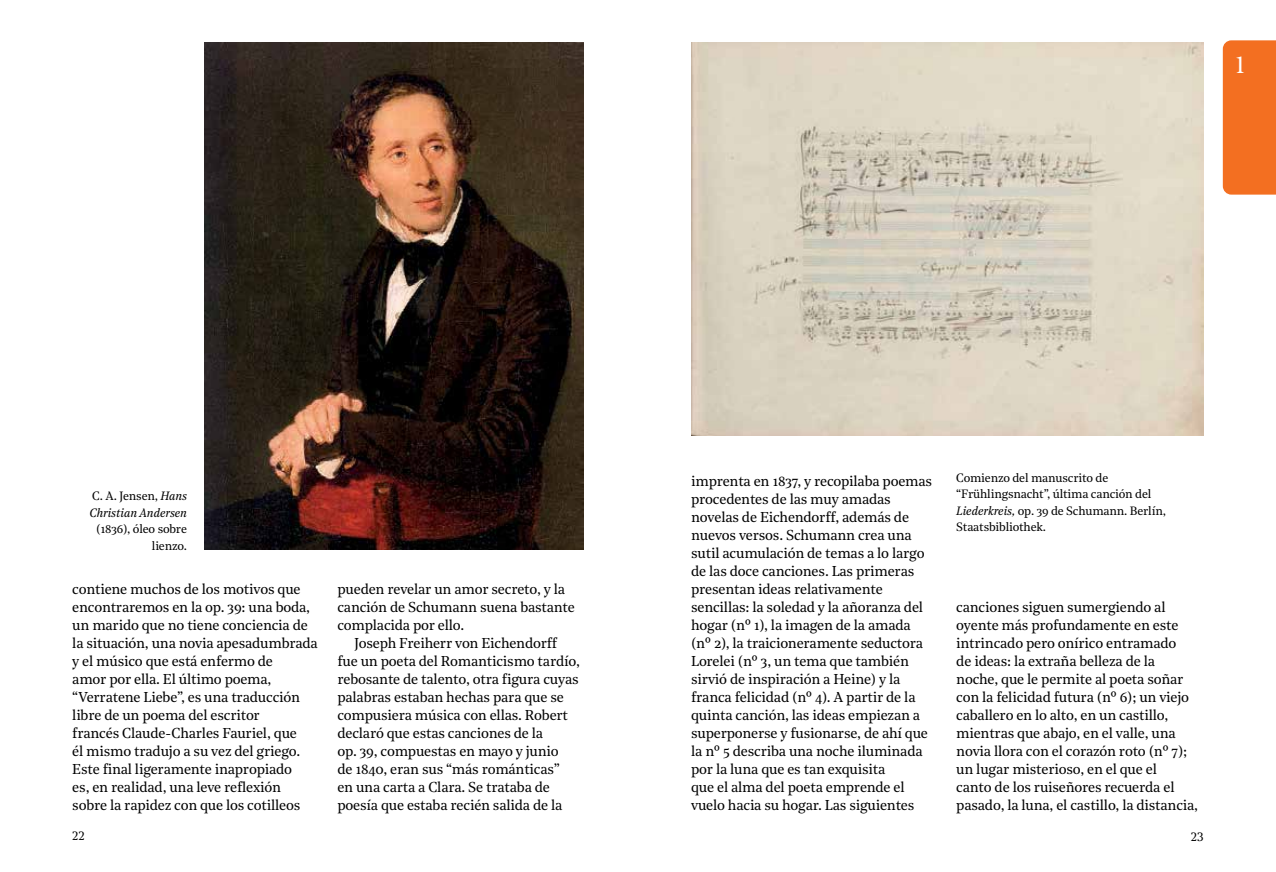
<style>
.page{position:relative;width:1276px;height:872px;background:#fff}
.page>*{position:absolute;margin:0;border:0;box-sizing:border-box;transform-origin:0 0}
.t1{font:23.25px "Noe Display";color:#fff}
.t2{font:14.25px/18px "Noe Text";letter-spacing:-.015em;color:#000}
.t3{font:12px/16.5px "Noe Text";letter-spacing:-.015em;color:#000;text-align:right}
.t4{font:italic 12px/16.5px "Noe Text";letter-spacing:-.015em;color:#000}
.s1{font-style:normal}
.s2{font-style:italic}
</style>
<div class="page">
<div style="left:1222px;top:40px;width:54px;height:155px;background:#f36f21"></div>
<img style="left:205px;top:43px;width:378px;height:507px">
<img style="left:691px;top:43px;width:512px;height:393px">
<h1 class="t1" style="left:1235px;top:50px;width:11px">1</h1>
<p class="t4" style="left:89px;top:487px;width:99px"><span class="s1">C. A. Jensen,</span> Hans<br>Christian Andersen</p>
<p class="t3" style="left:96px;top:520px;width:92px">(1836), óleo sobre lienzo.</p>
<p class="t2" style="left:72px;top:579px;width:247px">contiene muchos de los motivos que encontraremos en la op. 39: una boda, un marido que no tiene conciencia de la situación, una novia apesadumbrada y el músico que está enfermo de<br>amor por ella. El último poema, “Verratene Liebe”, es una traducción libre de un poema del escritor<br>francés Claude-Charles Fauriel, que<br>él mismo tradujo a su vez del griego.<br>Este final ligeramente inapropiado<br>es, en realidad, una leve reflexión sobre la rapidez con que los cotilleos</p>
<p class="t2" style="left:337px;top:579px;width:239px">pueden revelar un amor secreto, y la canción de Schumann suena bastante complacida por ello.</p>
<p class="t2" style="left:337px;top:633px;width:244px;text-indent:17px">Joseph Freiherr von Eichendorff fue un poeta del Romanticismo tardío, rebosante de talento, otra figura cuyas palabras estaban hechas para que se compusiera música con ellas. Robert declaró que estas canciones de la<br>op. 39, compuestas en mayo y junio<br>de 1840, eran sus “más románticas”<br>en una carta a Clara. Se trataba de poesía que estaba recién salida de la</p>
<p class="t2" style="left:691px;top:471px;width:242px">imprenta en 1837, y recopilaba poemas procedentes de las muy amadas novelas de Eichendorff, además de nuevos versos. Schumann crea una sutil acumulación de temas a lo largo de las doce canciones. Las primeras presentan ideas relativamente sencillas: la soledad y la añoranza del hogar (nº 1), la imagen de la amada (nº 2), la traicioneramente seductora Lorelei (nº 3, un tema que también sirvió de inspiración a Heine) y la franca felicidad (nº 4). A partir de la quinta canción, las ideas empiezan a superponerse y fusionarse, de ahí que la nº 5 describa una noche iluminada por la luna que es tan exquisita<br>que el alma del poeta emprende el vuelo hacia su hogar. Las siguientes</p>
<p class="t3" style="left:956px;top:468px;width:211px;text-align:left">Comienzo del manuscrito de “Frühlingsnacht”, última canción del<br><span class="s2">Liederkreis,</span> op. 39 de Schumann. Berlín,<br>Staatsbibliothek.</p>
<p class="t2" style="left:956px;top:597px;width:243px">canciones siguen sumergiendo al oyente más profundamente en este intrincado pero onírico entramado<br>de ideas: la extraña belleza de la noche, que le permite al poeta soñar con la felicidad futura (nº 6); un viejo caballero en lo alto, en un castillo, mientras que abajo, en el valle, una novia llora con el corazón roto (nº 7); un lugar misterioso, en el que el<br>canto de los ruiseñores recuerda el pasado, la luna, el castillo, la distancia,</p>
<p class="t3" style="left:72px;top:826px;width:14px">22</p>
<p class="t3" style="left:1190px;top:827px;width:14px">23</p>
</div>
